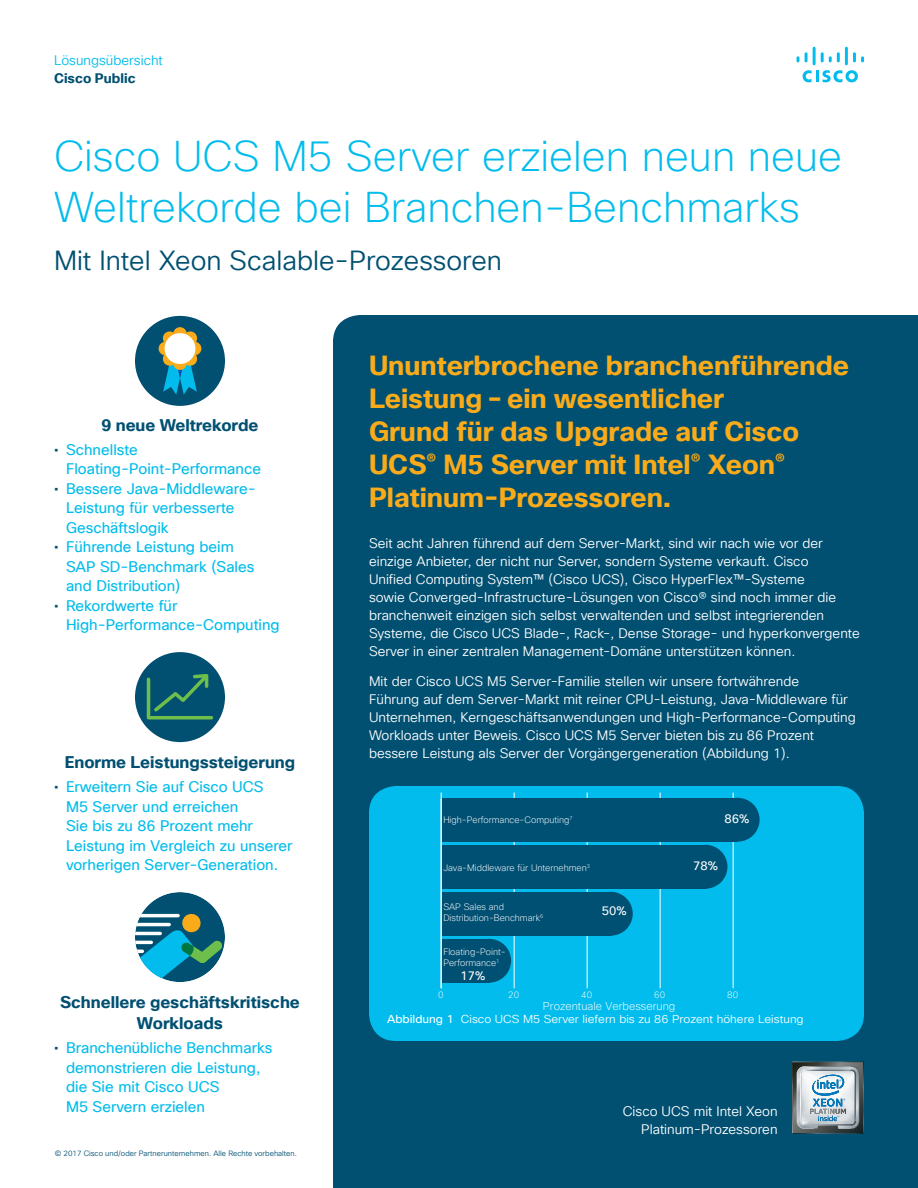
<style>
.page{position:relative;width:918px;height:1188px;background:#fff}
.page>*{position:absolute;margin:0;border:0;box-sizing:border-box;transform-origin:0 0}
.Title_Headline{font:200 42px/51px "Cisco Sans TT";color:#01bcec}
.Intro_Heading{font:700 27px/33px "Cisco Sans TT";color:#faab1a}
.Title_Subhead{font:27px "Cisco Sans TT Light";color:#015072}
.Highlights_Subhead{font:700 16.5px/21px "Cisco Sans TT";color:#015072;text-align:center}
.t1{font:15px/19.5px "Cisco Sans TT";color:#01bcec}
.Body_White{font:13.5px/18px "Cisco Sans TT Light";color:#fff}
.t2{font:13.5px "Cisco Sans TT Light";color:#01bcec}
.t3{font:700 13.5px "Cisco Sans TT";color:#015072}
.t4{font:12.15px "Cisco Sans TT";color:#fff}
.t5{font:11.25px "Cisco Sans TT Light";color:#fff;scale:1.05 1}
.t6{font:200 11.1px "Cisco Sans TT";color:#fff}
.t7{font:200 10.2px "Cisco Sans TT";color:#fff}
.t8{font:200 9.15px/10.9px "Cisco Sans TT";color:#fff}
.t9{font:7.5px "Cisco Sans TT Light";color:#015072}
.s1{color:#015072}
.s2{font-family:"Cisco Sans"}
</style>
<div class="page">
<svg style="left:803px;top:70px;width:55px;height:12px"></svg>
<svg style="left:797px;top:56px;width:2px;height:6px"></svg>
<svg style="left:805px;top:52px;width:3px;height:10px"></svg>
<hr style="left:813px;top:47px;width:3px;height:18px;background:#01bcec">
<svg style="left:821px;top:52px;width:19px;height:10px"></svg>
<hr style="left:845px;top:47px;width:3px;height:18px;background:#01bcec">
<svg style="left:853px;top:52px;width:11px;height:10px"></svg>
<div style="left:333px;top:315px;width:585px;height:873px;background:#015072"></div>
<div style="left:135px;top:316px;width:90px;height:90px;background:#015072;border-radius:50%"></div>
<svg style="left:173px;top:327px;width:14px;height:43px"></svg>
<svg style="left:159px;top:342px;width:42px;height:13px"></svg>
<svg style="left:162px;top:331px;width:36px;height:64px"></svg>
<div style="left:165px;top:333px;width:30px;height:31px;background:#fff;border-radius:50%"></div>
<div style="left:135px;top:652px;width:90px;height:90px;background:#015072;border-radius:50%"></div>
<svg style="left:146px;top:674px;width:68px;height:46px"></svg>
<div style="left:135px;top:892px;width:90px;height:90px;background:#015072;border-radius:50%"></div>
<svg style="left:135px;top:913px;width:88px;height:69px"></svg>
<svg style="left:792px;top:1062px;width:72px;height:72px;background:#98a7ae"></svg>
<div style="left:369px;top:786px;width:495px;height:255px;background:#01bcec;border-radius:27px"></div>
<hr style="left:514px;top:793px;width:1px;height:195px;background:#fff">
<hr style="left:587px;top:793px;width:1px;height:195px;background:#fff">
<hr style="left:660px;top:793px;width:1px;height:195px;background:#fff">
<hr style="left:733px;top:793px;width:1px;height:195px;background:#fff">
<div style="left:441px;top:798px;width:297px;height:44px;background:#005073"></div>
<div style="left:716px;top:798px;width:44px;height:44px;background:#005073;border-radius:50%"></div>
<div style="left:684px;top:845px;width:43px;height:44px;background:#005073;border-radius:50%"></div>
<div style="left:441px;top:892px;width:171px;height:44px;background:#005073"></div>
<div style="left:589px;top:892px;width:44px;height:44px;background:#005073;border-radius:50%"></div>
<div style="left:441px;top:845px;width:266px;height:44px;background:#005073"></div>
<div style="left:441px;top:939px;width:48px;height:44px;background:#005073"></div>
<div style="left:467px;top:939px;width:44px;height:44px;background:#005073;border-radius:50%"></div>
<hr style="left:441px;top:793px;width:1px;height:195px;background:#fff">
<p class="t2" style="left:54px;top:51px;width:110px">Lösungsübersicht</p>
<p class="t3" style="left:54px;top:69px;width:83px">Cisco Public</p>
<p class="Title_Headline" style="left:54px;top:131px;width:790px">Cisco UCS M5 Server erzielen neun neue<br>Weltrekorde bei Branchen-Benchmarks</p>
<p class="Title_Subhead" style="left:54px;top:243px;width:450px">Mit Intel Xeon Scalable-Prozessoren</p>
<p class="Highlights_Subhead" style="left:102px;top:415px;width:158px">9 neue Weltrekorde</p>
<p class="t1" style="left:66px;top:440px;width:197px;text-indent:-12px"><span class="s1">•</span> Schnellste<br>Floating-Point-Performance</p>
<p class="t1" style="left:66px;top:479px;width:191px;text-indent:-12px"><span class="s1">•</span> Bessere Java-Middleware-<br>Leistung für verbesserte<br>Geschäftslogik</p>
<p class="t1" style="left:66px;top:537px;width:190px;text-indent:-12px"><span class="s1">•</span> Führende Leistung beim<br>SAP SD-Benchmark (Sales and Distribution)</p>
<p class="t1" style="left:66px;top:596px;width:215px;text-indent:-12px"><span class="s1">•</span> Rekordwerte für<br>High-Performance-Computing</p>
<p class="Highlights_Subhead" style="left:65px;top:753px;width:232px">Enorme Leistungssteigerung</p>
<p class="t1" style="left:66px;top:777px;width:228px;text-indent:-12px"><span class="s1">•</span> Erweitern Sie auf Cisco UCS<br>M5 Server und erreichen<br>Sie bis zu 86 Prozent mehr<br>Leistung im Vergleich zu unserer vorherigen Server-Generation.</p>
<p class="Highlights_Subhead" style="left:60px;top:993px;width:241px">Schnellere geschäftskritische<br>Workloads</p>
<p class="t1" style="left:66px;top:1038px;width:208px;text-indent:-12px"><span class="s1">•</span> Branchenübliche Benchmarks demonstrieren die Leistung, die Sie mit Cisco UCS<br>M5 Servern erzielen</p>
<p class="t9" style="left:55px;top:1149px;width:244px">© 2017 Cisco und/oder Partnerunternehmen. Alle Rechte vorbehalten.</p>
<p class="Intro_Heading" style="left:369px;top:350px;width:482px">Ununterbrochene branchenführende<br>Leistung – ein wesentlicher<br>Grund für das Upgrade auf Cisco<br>UCS<sup>®</sup> M5 Server mit Intel<sup>®</sup> Xeon<sup>®<br></sup>Platinum-Prozessoren.</p>
<p class="Body_White" style="left:369px;top:535px;width:492px">Seit acht Jahren führend auf dem Server-Markt, sind wir nach wie vor der einzige Anbieter, der nicht nur Server, sondern Systeme verkauft. Cisco<br>Unified Computing System™ (Cisco UCS), Cisco HyperFlex™-Systeme<br>sowie Converged-Infrastructure-Lösungen von Cisco® sind noch immer die branchenweit einzigen sich selbst verwaltenden und selbst integrierenden Systeme, die Cisco UCS Blade-, Rack-, Dense Storage- und hyperkonvergente Server in einer zentralen Management-Domäne unterstützen können.</p>
<p class="Body_White" style="left:369px;top:673px;width:488px">Mit der Cisco UCS M5 Server-Familie stellen wir unsere fortwährende<br>Führung auf dem Server-Markt mit reiner CPU-Leistung, Java-Middleware für Unternehmen, Kerngeschäftsanwendungen und High-Performance-Computing Workloads unter Beweis. Cisco UCS M5 Server bieten bis zu 86 Prozent bessere Leistung als Server der Vorgängergeneration (Abbildung 1).</p>
<p class="t8" style="left:443px;top:814px;width:131px">High-Performance-Computing<sup>7</sup></p>
<p class="t4" style="left:725px;top:811px;width:26px">86%</p>
<p class="t7" style="left:443px;top:859px;width:131px">Java enterprise middleware<sup>3</sup></p>
<p class="t4" style="left:693px;top:858px;width:26px">78%</p>
<p class="t4" style="left:602px;top:903px;width:26px">50%</p>
<p class="t8" style="left:443px;top:862px;width:148px">Java-Middleware für Unternehmen<sup>3</sup></p>
<p class="t8" style="left:443px;top:901px;width:101px">SAP Sales and<br>Distribution-Benchmark<sup>6</sup></p>
<p class="t8" style="left:443px;top:946px;width:64px">Floating-Point-<br>Performance<sup>1</sup></p>
<p class="t4" style="left:460px;top:968px;width:26px">17%</p>
<p class="t8" style="left:438px;top:990px;width:7px">0</p>
<p class="t8" style="left:508px;top:990px;width:12px">20</p>
<p class="t8" style="left:581px;top:990px;width:12px">40</p>
<p class="t8" style="left:654px;top:990px;width:12px">60</p>
<p class="t8" style="left:727px;top:990px;width:12px">80</p>
<p class="t6" style="left:543px;top:999px;width:134px">Prozentuale Verbesserung</p>
<p class="t5" style="left:387px;top:1012px;width:398px"><span class="s2">Abbildung 1</span> Cisco UCS M5 Server liefern bis zu 86 Prozent höhere Leistung</p>
<p class="Body_White" style="left:623px;top:1103px;width:156px;line-height:17.2px;text-align:right">Cisco UCS mit Intel Xeon<br>Platinum-Prozessoren</p>
</div>
